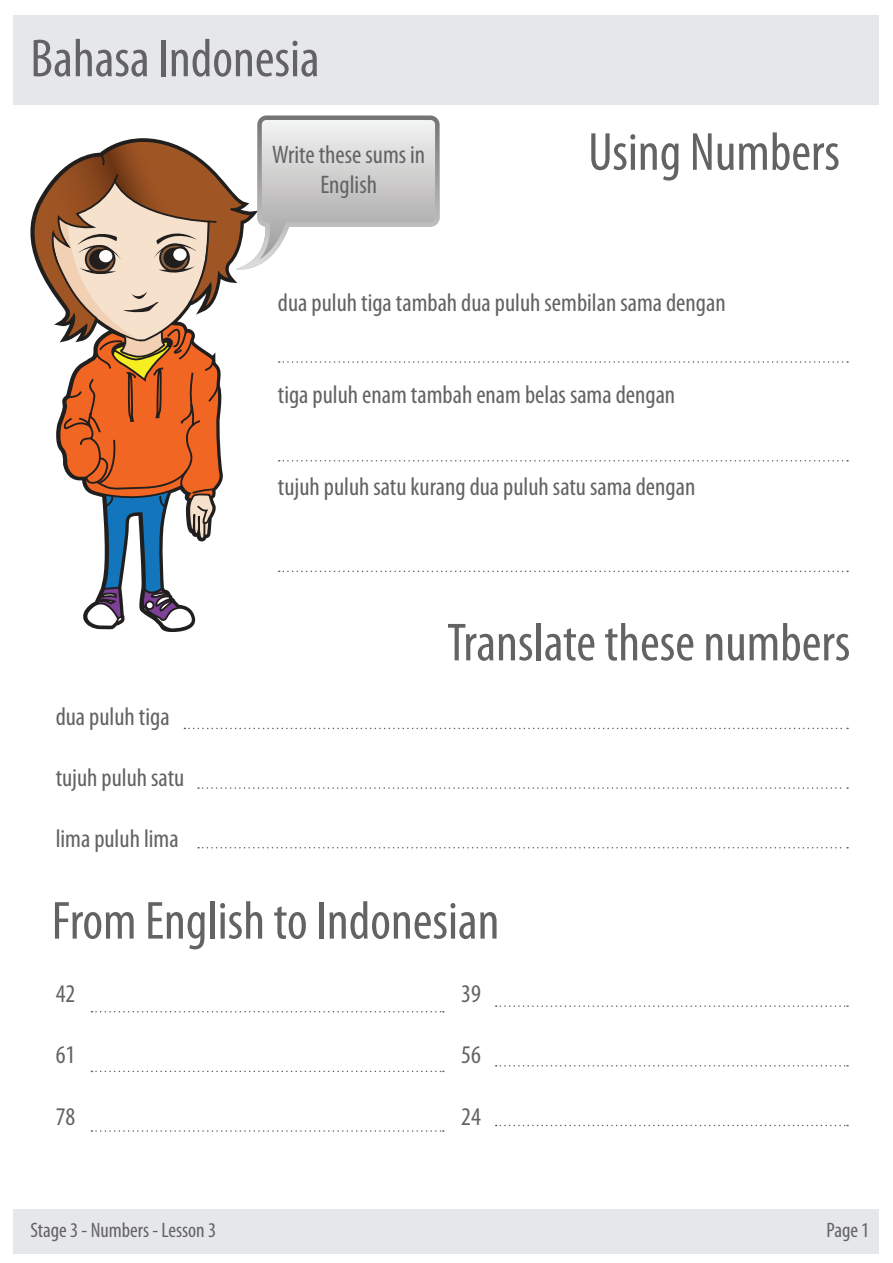
<style>
.page{position:relative;width:893px;height:1263px;background:#fff}
.page>*{position:absolute;margin:0;border:0;box-sizing:border-box;transform-origin:0 0}
.t1{font:condensed 54px "Myriad Pro";color:#636366}
.t2{font:condensed 25.5px/30.6px "Myriad Pro";color:#636366;text-align:center}
.t3{font:condensed 21px "Myriad Pro";color:#636366}
</style>
<div class="page">
<div style="left:14px;top:15px;width:865px;height:89px;background:#e6e7e9"></div>
<div style="left:14px;top:1209px;width:865px;height:44px;background:#e6e7e9"></div>
<svg style="left:184px;top:728px;width:664px;height:1px"></svg>
<svg style="left:30px;top:116px;width:818px;height:515px"></svg>
<svg style="left:496px;top:1005px;width:352px;height:2px"></svg>
<svg style="left:91px;top:1011px;width:353px;height:1px"></svg>
<svg style="left:198px;top:787px;width:650px;height:2px"></svg>
<svg style="left:496px;top:1065px;width:352px;height:1px"></svg>
<svg style="left:91px;top:1071px;width:353px;height:1px"></svg>
<svg style="left:198px;top:847px;width:650px;height:1px"></svg>
<svg style="left:496px;top:1125px;width:352px;height:1px"></svg>
<svg style="left:91px;top:1130px;width:353px;height:2px"></svg>
<p class="t1" style="left:30px;top:26px;width:291px">Bahasa Indonesia</p>
<p class="t2" style="left:272px;top:139px;width:155px">Write these sums in<br>English</p>
<p class="t1" style="left:588px;top:119px;width:253px">Using Numbers</p>
<p class="t2" style="left:278px;top:287px;width:449px">dua puluh tiga tambah dua puluh sembilan sama dengan</p>
<p class="t2" style="left:278px;top:379px;width:399px">tiga puluh enam tambah enam belas sama dengan</p>
<p class="t2" style="left:278px;top:471px;width:419px">tujuh puluh satu kurang dua puluh satu sama dengan</p>
<p class="t2" style="left:56px;top:700px;width:115px">dua puluh tiga</p>
<p class="t2" style="left:56px;top:762px;width:130px">tujuh puluh satu</p>
<p class="t2" style="left:56px;top:823px;width:124px">lima puluh lima</p>
<p class="t1" style="left:447px;top:610px;width:405px">Translate these numbers</p>
<p class="t1" style="left:52px;top:888px;width:449px">From English to Indonesian</p>
<p class="t2" style="left:56px;top:978px;width:21px">42</p>
<p class="t2" style="left:461px;top:978px;width:21px">39</p>
<p class="t2" style="left:56px;top:1039px;width:21px">61</p>
<p class="t2" style="left:461px;top:1039px;width:21px">56</p>
<p class="t2" style="left:56px;top:1100px;width:21px">78</p>
<p class="t2" style="left:461px;top:1100px;width:21px">24</p>
<p class="t3" style="left:30px;top:1217px;width:187px">Stage 3 - Numbers - Lesson 3</p>
<p class="t3" style="left:826px;top:1217px;width:44px">Page 1</p>
</div>
